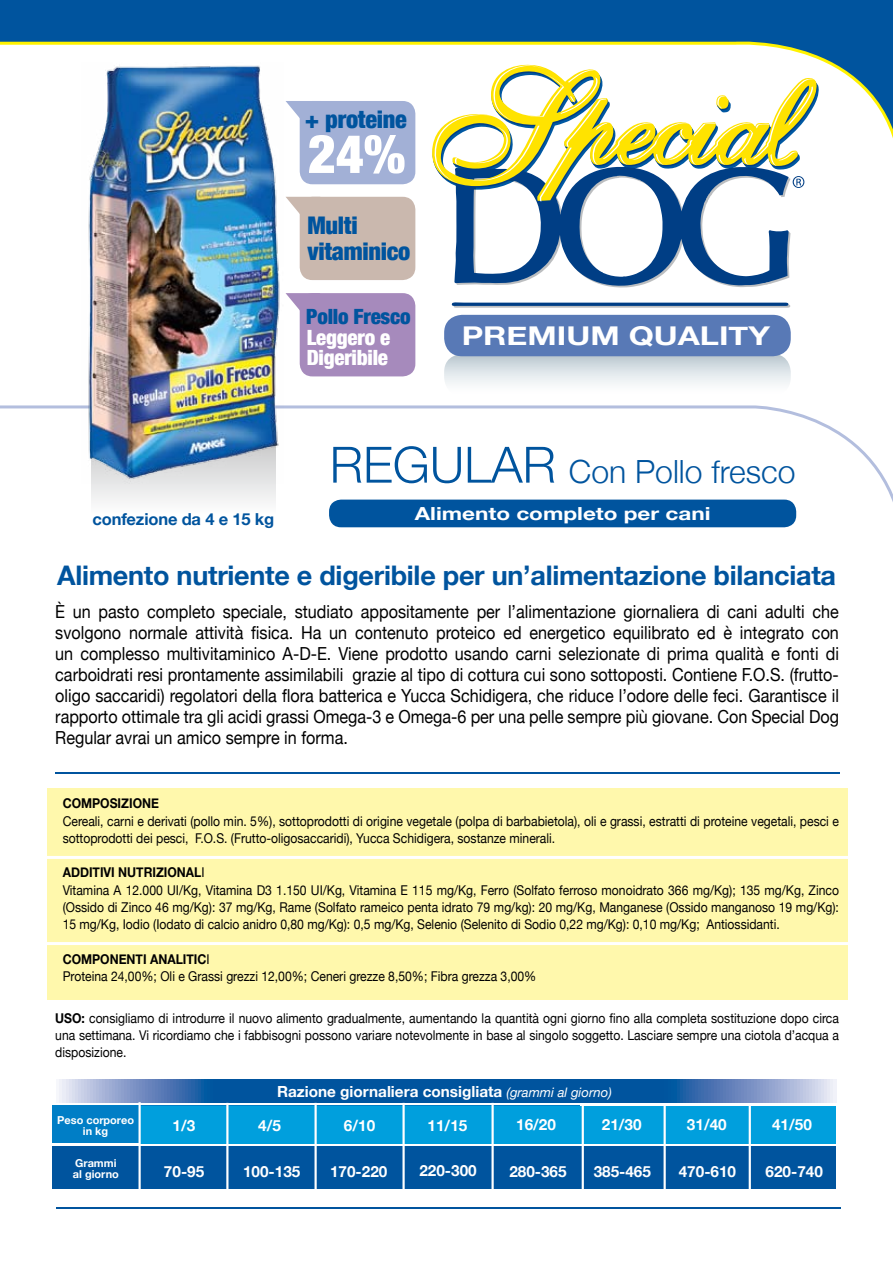
<style>
.page{position:relative;width:893px;height:1263px;background:#fff}
.page>*{position:absolute;margin:0;border:0;box-sizing:border-box;transform-origin:0 0}
.t1{font:900 condensed 53.7px "Helvetica Neue";color:#fff}
.t2{font:300 31.95px "Helvetica Neue";color:#00549e}
.t3{font:700 27px "Helvetica Neue";letter-spacing:-.01em;color:#00549e}
.t4{font:700 25.8px "Helvetica Neue";color:#fff;scale:1.25 1}
.t5{font:900 condensed 24.3px/26.7px "Helvetica Neue";letter-spacing:-.01em;color:#00549e}
.t6{font:900 condensed 21px/19.5px "Helvetica Neue";letter-spacing:-.01em;color:#fff}
.t7{font:900 condensed 21px "Helvetica Neue";letter-spacing:-.01em;color:#00549e}
.t8{font:18px/21px "Helvetica Neue";color:#000;text-align:justify;scale:.9 1}
.t9{font:700 18px "Helvetica Neue";color:#fff;scale:1.25 1}
.t10{font:700 16.5px "Helvetica Neue";letter-spacing:-.01em;color:#00549e}
.t11{font:700 15.3px "Helvetica Neue";color:#fff}
.t12{font:13.5px/17.2px "Helvetica Neue";color:#000;scale:.9 1}
.t13{font:700 13.5px "Helvetica Neue";color:#000;scale:.9 1}
.t14{font:700 10.95px/10.9px "Helvetica Neue";color:#fff;text-align:center}
.s1{font-size:50.1px}
.s2{font-weight:700}
.s3{font-weight:400;font-style:italic;font-size:13.2px}
</style>
<div class="page">
<div style="left:48px;top:788px;width:800px;height:211px;background:#fff8ac"></div>
<hr style="left:43px;top:856px;width:811px;height:3px;background:#fff">
<hr style="left:43px;top:942px;width:811px;height:3px;background:#fff">
<svg style="left:59px;top:1079px;width:777px;height:23px;background:#3270ae"></svg>
<div style="left:53px;top:1105px;width:527px;height:38px;background:#007ec6"></div>
<div style="left:53px;top:1146px;width:783px;height:43px;background:#00549e"></div>
<div style="left:140px;top:1106px;width:696px;height:37px;background:#009fdd"></div>
<hr style="left:226px;top:1103px;width:2px;height:87px;background:#fff">
<hr style="left:314px;top:1103px;width:3px;height:87px;background:#fff">
<hr style="left:402px;top:1103px;width:3px;height:87px;background:#fff">
<hr style="left:491px;top:1103px;width:3px;height:87px;background:#fff">
<hr style="left:139px;top:1102px;width:2px;height:88px;background:#fff">
<hr style="left:582px;top:1104px;width:2px;height:87px;background:#fff">
<hr style="left:664px;top:1103px;width:2px;height:88px;background:#fff">
<hr style="left:749px;top:1104px;width:2px;height:87px;background:#fff">
<svg style="left:0;top:405px;width:893px;height:123px"></svg>
<hr style="left:56px;top:1207px;width:785px;height:2px;background:#00549e">
<hr style="left:55px;top:772px;width:785px;height:2px;background:#00549e">
<div style="left:92px;top:444px;width:184px;height:69px;background:#f1f2f2"></div>
<img style="left:81px;top:224px;width:203px;height:260px">
<svg style="left:444px;top:354px;width:347px;height:30px"></svg>
<svg style="left:452px;top:302px;width:338px;height:6px;background:#6082a9"></svg>
<svg style="left:454px;top:224px;width:337px;height:64px"></svg>
<svg style="left:0;top:0;width:893px;height:224px"></svg>
<div style="left:329px;top:500px;width:467px;height:27px;background:#00549e;border-radius:12px"></div>
<div style="left:300px;top:101px;width:115px;height:83px;background:#a2b0d6;border-radius:13px"></div>
<svg style="left:286px;top:101px;width:23px;height:19px"></svg>
<div style="left:300px;top:197px;width:115px;height:83px;background:#cab8ae;border-radius:13px"></div>
<svg style="left:286px;top:197px;width:23px;height:19px"></svg>
<div style="left:300px;top:293px;width:115px;height:83px;background:#a68abc;border-radius:13px"></div>
<svg style="left:286px;top:293px;width:23px;height:19px"></svg>
<div style="left:444px;top:315px;width:347px;height:41px;background:#5879b6;border-radius:18px"></div>
<h3 class="t5" style="left:305px;top:105px;width:103px">+ proteine</h3>
<h1 class="t1" style="left:308px;top:110px;width:99px">24%</h1>
<h3 class="t5" style="left:307px;top:210px;width:105px">Multi vitaminico</h3>
<h3 class="t7" style="left:306px;top:299px;width:106px">Pollo Fresco</h3>
<h3 class="t6" style="left:307px;top:327px;width:85px">Leggero e<br>Digeribile</h3>
<h3 class="t4" style="left:462px;top:315px;width:248px">PREMIUM QUALITY</h3>
<h2 class="t2" style="left:330px;top:445px;width:467px"><span class="s1">REGULAR</span> Con Pollo fresco</h2>
<p class="t10" style="left:92px;top:506px;width:183px">confezione da 4 e 15 kg</p>
<h3 class="t9" style="left:415px;top:500px;width:238px">Alimento completo per cani</h3>
<h3 class="t3" style="left:57px;top:554px;width:780px">Alimento nutriente e digeribile per un’alimentazione bilanciata</h3>
<p class="t8" style="left:55px;top:602px;width:872px">È un pasto completo speciale, studiato appositamente per l’alimentazione giornaliera di cani adulti che svolgono normale attività fisica. Ha un contenuto proteico ed energetico equilibrato ed è integrato con un complesso multivitaminico A-D-E. Viene prodotto usando carni selezionate di prima qualità e fonti di carboidrati resi prontamente assimilabili grazie al tipo di cottura cui sono sottoposti. Contiene F.O.S. (frutto&shy;oligo saccaridi) regolatori della flora batterica e Yucca Schidigera, che riduce l’odore delle feci. Garantisce il rapporto ottimale tra gli acidi grassi Omega-3 e Omega-6 per una pelle sempre più giovane. Con Special Dog Regular avrai un amico sempre in forma.</p>
<p class="t13" style="left:63px;top:793px;width:108px">COMPOSIZIONE</p>
<p class="t12" style="left:63px;top:813px;width:864px">Cereali, carni e derivati (pollo min. 5%), sottoprodotti di origine vegetale (polpa di barbabietola), oli e grassi, estratti di proteine vegetali, pesci e sottoprodotti dei pesci, F.O.S. (Frutto-oligosaccaridi), Yucca Schidigera, sostanze minerali.</p>
<p class="t12" style="left:63px;top:865px;width:864px"><span class="s2">ADDITIVI NUTRIZIONAL</span>I<br>Vitamina A 12.000 UI/Kg, Vitamina D3 1.150 UI/Kg, Vitamina E 115 mg/Kg, Ferro (Solfato ferroso monoidrato 366 mg/Kg); 135 mg/Kg, Zinco (Ossido di Zinco 46 mg/Kg): 37 mg/Kg, Rame (Solfato rameico penta idrato 79 mg/kg): 20 mg/Kg, Manganese (Ossido manganoso 19 mg/Kg):<br>15 mg/Kg, Iodio (Iodato di calcio anidro 0,80 mg/Kg): 0,5 mg/Kg, Selenio (Selenito di Sodio 0,22 mg/Kg): 0,10 mg/Kg; Antiossidanti.</p>
<p class="t12" style="left:63px;top:951px;width:528px"><span class="s2">COMPONENTI ANALITIC</span>I<br>Proteina 24,00%; Oli e Grassi grezzi 12,00%; Ceneri grezze 8,50%; Fibra grezza 3,00%</p>
<p class="t12" style="left:55px;top:1010px;width:872px;text-align:justify"><span class="s2">USO:</span> consigliamo di introdurre il nuovo alimento gradualmente, aumentando la quantità ogni giorno fino alla completa sostituzione dopo circa una settimana. Vi ricordiamo che i fabbisogni possono variare notevolmente in base al singolo soggetto. Lasciare sempre una ciotola d’acqua a disposizione.</p>
<p class="t11" style="left:277px;top:1079px;width:336px">Razione giornaliera consigliata <span class="s3">(grammi al giorno)</span></p>
<p class="t14" style="left:57px;top:1115px;width:78px">Peso corporeo in kg</p>
<p class="t11" style="left:173px;top:1113px;width:24px">1/3</p>
<p class="t14" style="left:73px;top:1158px;width:47px;text-align:left">Grammi al giorno</p>
<p class="t11" style="left:164px;top:1159px;width:42px">70-95</p>
<p class="t11" style="left:258px;top:1113px;width:24px">4/5</p>
<p class="t11" style="left:344px;top:1113px;width:33px">6/10</p>
<p class="t11" style="left:428px;top:1113px;width:41px">11/15</p>
<p class="t11" style="left:516px;top:1112px;width:41px">16/20</p>
<p class="t11" style="left:602px;top:1112px;width:41px">21/30</p>
<p class="t11" style="left:687px;top:1112px;width:41px">31/40</p>
<p class="t11" style="left:772px;top:1112px;width:41px">41/50</p>
<p class="t11" style="left:594px;top:1159px;width:59px">385-465</p>
<p class="t11" style="left:679px;top:1159px;width:59px">470-610</p>
<p class="t11" style="left:766px;top:1159px;width:59px">620-740</p>
<p class="t11" style="left:243px;top:1159px;width:59px">100-135</p>
<p class="t11" style="left:330px;top:1159px;width:59px">170-220</p>
<p class="t11" style="left:419px;top:1158px;width:59px">220-300</p>
<p class="t11" style="left:509px;top:1159px;width:59px">280-365</p>
</div>
